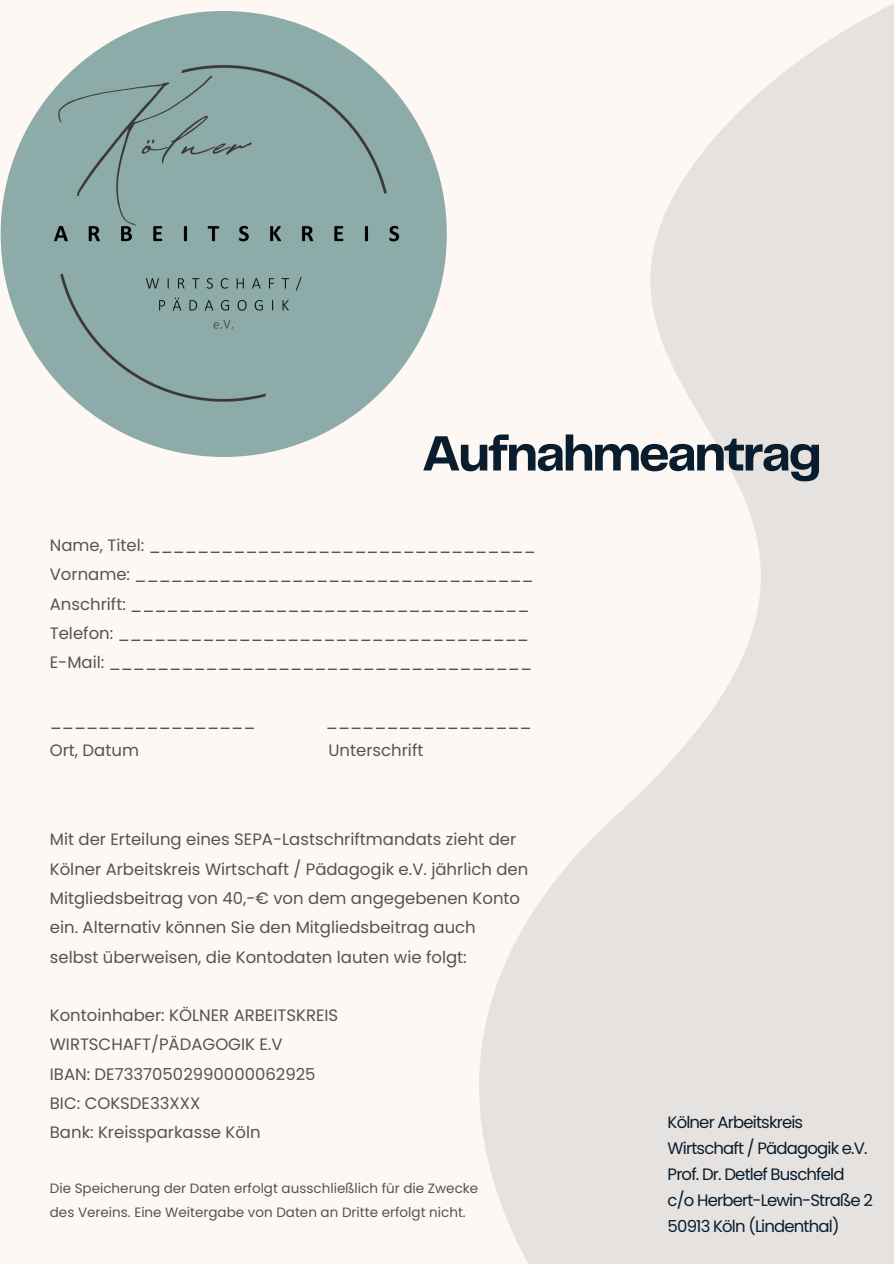
<style>
.page{position:relative;width:894px;height:1264px;background:#fff}
.page>*{position:absolute;margin:0;border:0;box-sizing:border-box;transform-origin:0 0}
.t1{font:700 51.45px "Telegraf";letter-spacing:-.05em;color:#091d2e}
.t2{font:16.5px/29.2px "Poppins";color:#545454}
.t3{font:16.5px/25.8px "Poppins";letter-spacing:-.05em;color:#091d2e}
.t4{font:13.5px/23.7px "Poppins";color:#545454}
</style>
<div class="page">
<div style="left:0;top:0;width:893px;height:1263px;background:#fdf8f4"></div>
<svg style="left:479px;top:4px;width:414px;height:1259px;fill:#e5e2e0"></svg>
<img style="left:0;top:4px;width:499px;height:505px">
<h1 class="t1" style="left:421px;top:431px;width:401px">Aufnahmeantrag</h1>
<p class="t2" style="left:50px;top:530px;width:487px">Name, Titel: ________________________________ Vorname: _________________________________ Anschrift: _________________________________ Telefon: __________________________________ E-Mail: ___________________________________</p>
<p class="t2" style="left:50px;top:706px;width:207px">_________________</p>
<p class="t2" style="left:326px;top:706px;width:207px">_________________</p>
<p class="t2" style="left:50px;top:735px;width:91px">Ort, Datum</p>
<p class="t2" style="left:328px;top:735px;width:96px">Unterschrift</p>
<p class="t2" style="left:50px;top:825px;width:480px">Mit der Erteilung eines SEPA-Lastschriftmandats zieht der Kölner Arbeitskreis Wirtschaft / Pädagogik e.V. jährlich den Mitgliedsbeitrag von 40,-€ von dem angegebenen Konto ein. Alternativ können Sie den Mitgliedsbeitrag auch selbst überweisen, die Kontodaten lauten wie folgt:</p>
<p class="t2" style="left:50px;top:1000px;width:290px">Kontoinhaber: KÖLNER ARBEITSKREIS<br>WIRTSCHAFT/PÄDAGOGIK E.V<br>IBAN: DE73370502990000062925<br>BIC: COKSDE33XXX<br>Bank: Kreissparkasse Köln</p>
<p class="t4" style="left:50px;top:1176px;width:430px">Die Speicherung der Daten erfolgt ausschließlich für die Zwecke des Vereins. Eine Weitergabe von Daten an Dritte erfolgt nicht.</p>
<p class="t3" style="left:667px;top:1109px;width:207px">Kölner Arbeitskreis<br>Wirtschaft / Pädagogik e.V.<br>Prof. Dr. Detlef Buschfeld c/o Herbert-Lewin-Straße 2<br>50913 Köln (Lindenthal)</p>
</div>
